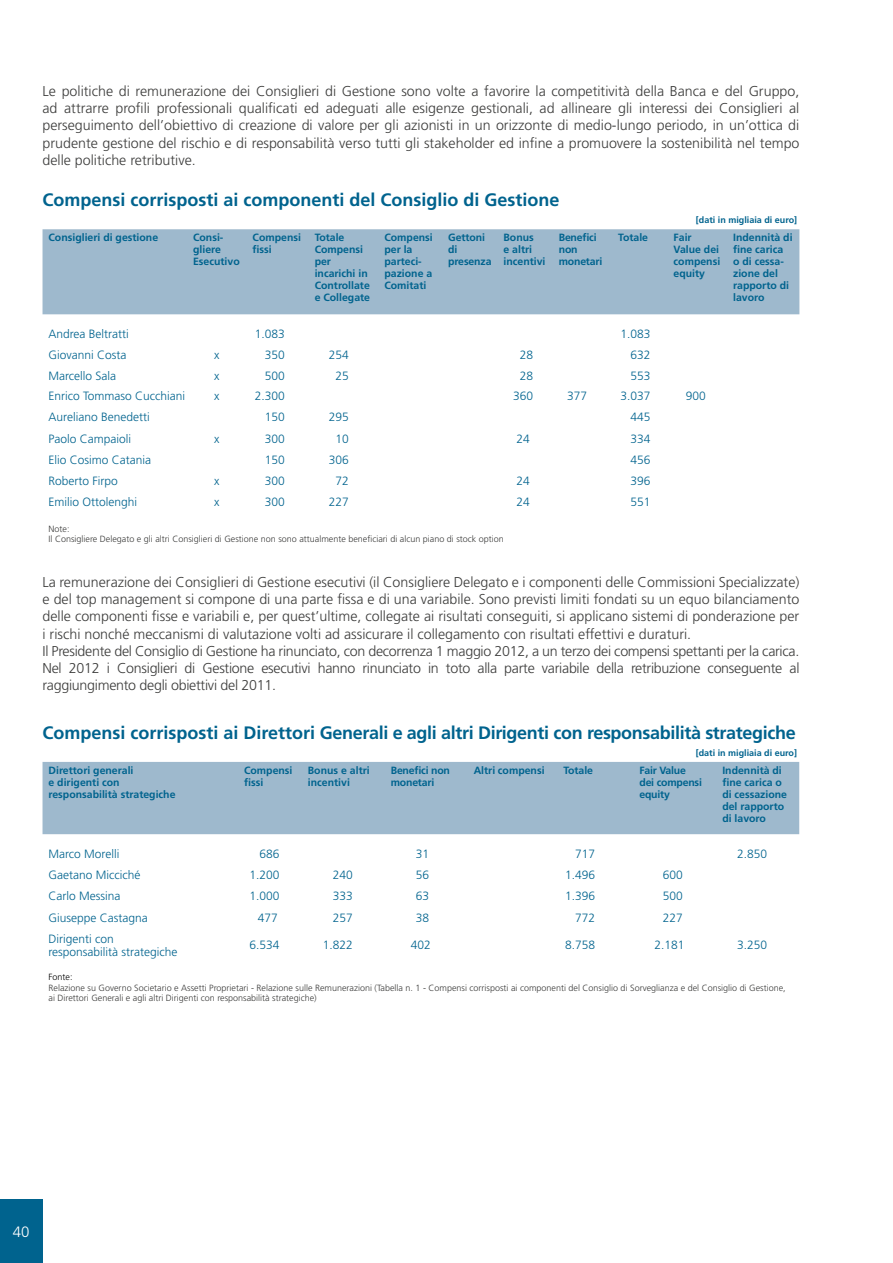
<style>
.page{position:relative;width:893px;height:1263px;background:#fff}
.page>*{position:absolute;margin:0;border:0;box-sizing:border-box;transform-origin:0 0}
.t1{font:700 18px "Frutiger LT Std";letter-spacing:-.02em;color:#00638e}
.t2{font:700 18px "Frutiger LT Std";color:#00638e}
.t3{font:300 15px "Frutiger LT Std";color:#fff}
.t4{font:300 14.25px/17.2px "Frutiger LT Std";color:#3c3c3b;text-align:justify}
.t5{font:300 12px/13.5px "Frutiger LT Std";color:#00638e}
.t6{font:700 10.5px/12px "Frutiger LT Std";color:#00638e}
.t7{font:700 10.5px/12px "Frutiger LT Std";letter-spacing:-.02em;color:#00638e}
.t8{font:300 9px/10.5px "Frutiger LT Std";color:#3c3c3b}
.t9{font:700 9px "Frutiger LT Std";color:#00638e}
.t10{font:300 9px "Frutiger LT Std";color:#000}
</style>
<div class="page">
<div style="left:43px;top:762px;width:756px;height:72px;background:#9eb9cd"></div>
<div style="left:43px;top:229px;width:756px;height:85px;background:#9eb9cd"></div>
<div style="left:0;top:1199px;width:43px;height:64px;background:#00638e"></div>
<p class="t4" style="left:43px;top:82px;width:758px">Le politiche di remunerazione dei Consiglieri di Gestione sono volte a favorire la competitività della Banca e del Gruppo, ad attrarre profili professionali qualificati ed adeguati alle esigenze gestionali, ad allineare gli interessi dei Consiglieri al perseguimento dell’obiettivo di creazione di valore per gli azionisti in un orizzonte di medio-lungo periodo, in un’ottica di prudente gestione del rischio e di responsabilità verso tutti gli stakeholder ed infine a promuovere la sostenibilità nel tempo delle politiche retributive.</p>
<p class="t2" style="left:43px;top:189px;width:519px">Compensi corrisposti ai componenti del Consiglio di Gestione</p>
<p class="t9" style="left:696px;top:215px;width:103px">[dati in migliaia di euro]</p>
<p class="t6" style="left:49px;top:232px;width:111px">Consiglieri di gestione</p>
<p class="t6" style="left:193px;top:232px;width:48px">Consi&shy;gliere<br>Esecutivo</p>
<p class="t6" style="left:253px;top:232px;width:50px">Compensi fissi</p>
<p class="t6" style="left:315px;top:232px;width:57px">Totale<br>Compensi per incarichi in<br>Controllate e Collegate</p>
<p class="t6" style="left:384px;top:232px;width:50px">Compensi per la parteci&shy;pazione a<br>Comitati</p>
<p class="t6" style="left:448px;top:232px;width:45px">Gettoni di presenza</p>
<p class="t6" style="left:503px;top:232px;width:44px">Bonus<br>e altri incentivi</p>
<p class="t7" style="left:559px;top:232px;width:45px">Benefici non monetari</p>
<p class="t6" style="left:618px;top:232px;width:31px">Totale</p>
<p class="t6" style="left:674px;top:232px;width:48px">Fair<br>Value dei compensi equity</p>
<p class="t6" style="left:733px;top:232px;width:61px">Indennità di fine carica<br>o di cessa&shy;zione del rapporto di lavoro</p>
<p class="t5" style="left:49px;top:327px;width:82px">Andrea Beltratti</p>
<p class="t5" style="left:255px;top:327px;width:32px">1.083</p>
<p class="t5" style="left:621px;top:327px;width:32px">1.083</p>
<p class="t5" style="left:49px;top:348px;width:80px">Giovanni Costa</p>
<p class="t5" style="left:214px;top:348px;width:7px">x</p>
<p class="t5" style="left:265px;top:348px;width:22px">350</p>
<p class="t5" style="left:329px;top:348px;width:22px">254</p>
<p class="t5" style="left:520px;top:348px;width:15px">28</p>
<p class="t5" style="left:631px;top:348px;width:22px">632</p>
<p class="t5" style="left:49px;top:369px;width:69px">Marcello Sala</p>
<p class="t5" style="left:214px;top:369px;width:7px">x</p>
<p class="t5" style="left:265px;top:369px;width:22px">500</p>
<p class="t5" style="left:335px;top:369px;width:15px">25</p>
<p class="t5" style="left:520px;top:369px;width:15px">28</p>
<p class="t5" style="left:631px;top:369px;width:22px">553</p>
<p class="t5" style="left:49px;top:389px;width:138px">Enrico Tommaso Cucchiani</p>
<p class="t5" style="left:214px;top:389px;width:7px">x</p>
<p class="t5" style="left:255px;top:389px;width:32px">2.300</p>
<p class="t5" style="left:513px;top:389px;width:22px">360</p>
<p class="t5" style="left:567px;top:389px;width:22px">377</p>
<p class="t5" style="left:621px;top:389px;width:32px">3.037</p>
<p class="t5" style="left:686px;top:389px;width:22px">900</p>
<p class="t5" style="left:49px;top:411px;width:103px">Aureliano Benedetti</p>
<p class="t5" style="left:265px;top:411px;width:22px">150</p>
<p class="t5" style="left:329px;top:411px;width:22px">295</p>
<p class="t5" style="left:631px;top:411px;width:22px">445</p>
<p class="t5" style="left:49px;top:432px;width:84px">Paolo Campaioli</p>
<p class="t5" style="left:214px;top:432px;width:7px">x</p>
<p class="t5" style="left:265px;top:432px;width:22px">300</p>
<p class="t5" style="left:335px;top:432px;width:15px">10</p>
<p class="t5" style="left:516px;top:432px;width:15px">24</p>
<p class="t5" style="left:631px;top:432px;width:22px">334</p>
<p class="t5" style="left:49px;top:453px;width:104px">Elio Cosimo Catania</p>
<p class="t5" style="left:265px;top:453px;width:22px">150</p>
<p class="t5" style="left:329px;top:453px;width:22px">306</p>
<p class="t5" style="left:631px;top:453px;width:22px">456</p>
<p class="t5" style="left:49px;top:474px;width:71px">Roberto Firpo</p>
<p class="t5" style="left:214px;top:474px;width:7px">x</p>
<p class="t5" style="left:265px;top:474px;width:22px">300</p>
<p class="t5" style="left:335px;top:474px;width:15px">72</p>
<p class="t5" style="left:516px;top:474px;width:15px">24</p>
<p class="t5" style="left:631px;top:474px;width:22px">396</p>
<p class="t5" style="left:49px;top:496px;width:90px">Emilio Ottolenghi</p>
<p class="t5" style="left:214px;top:496px;width:7px">x</p>
<p class="t5" style="left:265px;top:496px;width:22px">300</p>
<p class="t5" style="left:329px;top:496px;width:22px">227</p>
<p class="t5" style="left:516px;top:496px;width:15px">24</p>
<p class="t5" style="left:631px;top:496px;width:22px">551</p>
<p class="t8" style="left:49px;top:524px;width:457px">Note:<br>Il Consigliere Delegato e gli altri Consiglieri di Gestione non sono attualmente beneficiari di alcun piano di stock option</p>
<p class="t4" style="left:43px;top:573px;width:758px;text-align:left">La remunerazione dei Consiglieri di Gestione esecutivi (il Consigliere Delegato e i componenti delle Commissioni Specializzate) e del top management si compone di una parte fissa e di una variabile. Sono previsti limiti fondati su un equo bilanciamento delle componenti fisse e variabili e, per quest’ultime, collegate ai risultati conseguiti, si applicano sistemi di ponderazione per i rischi nonché meccanismi di valutazione volti ad assicurare il collegamento con risultati effettivi e duraturi.<br>Il Presidente del Consiglio di Gestione ha rinunciato, con decorrenza 1 maggio 2012, a un terzo dei compensi spettanti per la carica.<br>Nel 2012 i Consiglieri di Gestione esecutivi hanno rinunciato in toto alla parte variabile della retribuzione conseguente al raggiungimento degli obiettivi del 2011.</p>
<p class="t1" style="left:43px;top:722px;width:755px">Compensi corrisposti ai Direttori Generali e agli altri Dirigenti con responsabilità strategiche</p>
<p class="t9" style="left:696px;top:747px;width:103px">[dati in migliaia di euro]</p>
<p class="t6" style="left:49px;top:764px;width:128px">Direttori generali<br>e dirigenti con responsabilità strategiche</p>
<p class="t6" style="left:244px;top:764px;width:50px">Compensi fissi</p>
<p class="t6" style="left:308px;top:764px;width:63px">Bonus e altri incentivi</p>
<p class="t7" style="left:391px;top:764px;width:61px">Benefici non monetari</p>
<p class="t6" style="left:474px;top:764px;width:72px">Altri compensi</p>
<p class="t6" style="left:563px;top:764px;width:31px">Totale</p>
<p class="t7" style="left:639px;top:764px;width:64px">Fair Value dei compensi equity</p>
<p class="t6" style="left:722px;top:764px;width:66px">Indennità di fine carica o di cessazione del rapporto di lavoro</p>
<p class="t5" style="left:49px;top:847px;width:72px">Marco Morelli</p>
<p class="t5" style="left:259px;top:847px;width:22px">686</p>
<p class="t5" style="left:416px;top:847px;width:15px">31</p>
<p class="t5" style="left:575px;top:847px;width:22px">717</p>
<p class="t5" style="left:737px;top:847px;width:32px">2.850</p>
<p class="t5" style="left:49px;top:868px;width:93px">Gaetano Micciché</p>
<p class="t5" style="left:249px;top:868px;width:32px">1.200</p>
<p class="t5" style="left:333px;top:868px;width:22px">240</p>
<p class="t5" style="left:416px;top:868px;width:15px">56</p>
<p class="t5" style="left:565px;top:868px;width:32px">1.496</p>
<p class="t5" style="left:663px;top:868px;width:22px">600</p>
<p class="t5" style="left:49px;top:890px;width:74px">Carlo Messina</p>
<p class="t5" style="left:249px;top:890px;width:32px">1.000</p>
<p class="t5" style="left:333px;top:890px;width:22px">333</p>
<p class="t5" style="left:416px;top:890px;width:15px">63</p>
<p class="t5" style="left:565px;top:890px;width:32px">1.396</p>
<p class="t5" style="left:663px;top:890px;width:22px">500</p>
<p class="t5" style="left:49px;top:911px;width:101px">Giuseppe Castagna</p>
<p class="t5" style="left:258px;top:911px;width:22px">477</p>
<p class="t5" style="left:333px;top:911px;width:22px">257</p>
<p class="t5" style="left:416px;top:911px;width:15px">38</p>
<p class="t5" style="left:575px;top:911px;width:22px">772</p>
<p class="t5" style="left:663px;top:911px;width:22px">227</p>
<p class="t5" style="left:49px;top:932px;width:131px">Dirigenti con responsabilità strategiche</p>
<p class="t5" style="left:249px;top:938px;width:32px">6.534</p>
<p class="t5" style="left:323px;top:938px;width:32px">1.822</p>
<p class="t5" style="left:411px;top:938px;width:22px">402</p>
<p class="t5" style="left:565px;top:938px;width:32px">8.758</p>
<p class="t5" style="left:654px;top:938px;width:32px">2.181</p>
<p class="t5" style="left:737px;top:938px;width:32px">3.250</p>
<p class="t10" style="left:49px;top:972px;width:26px">Fonte:</p>
<p class="t8" style="left:49px;top:982px;width:739px">Relazione su Governo Societario e Assetti Proprietari - Relazione sulle Remunerazioni (Tabella n. 1 - Compensi corrisposti ai componenti del Consiglio di Sorveglianza e del Consiglio di Gestione, ai Direttori Generali e agli altri Dirigenti con responsabilità strategiche)</p>
<p class="t3" style="left:13px;top:1223px;width:18px">40</p>
</div>
